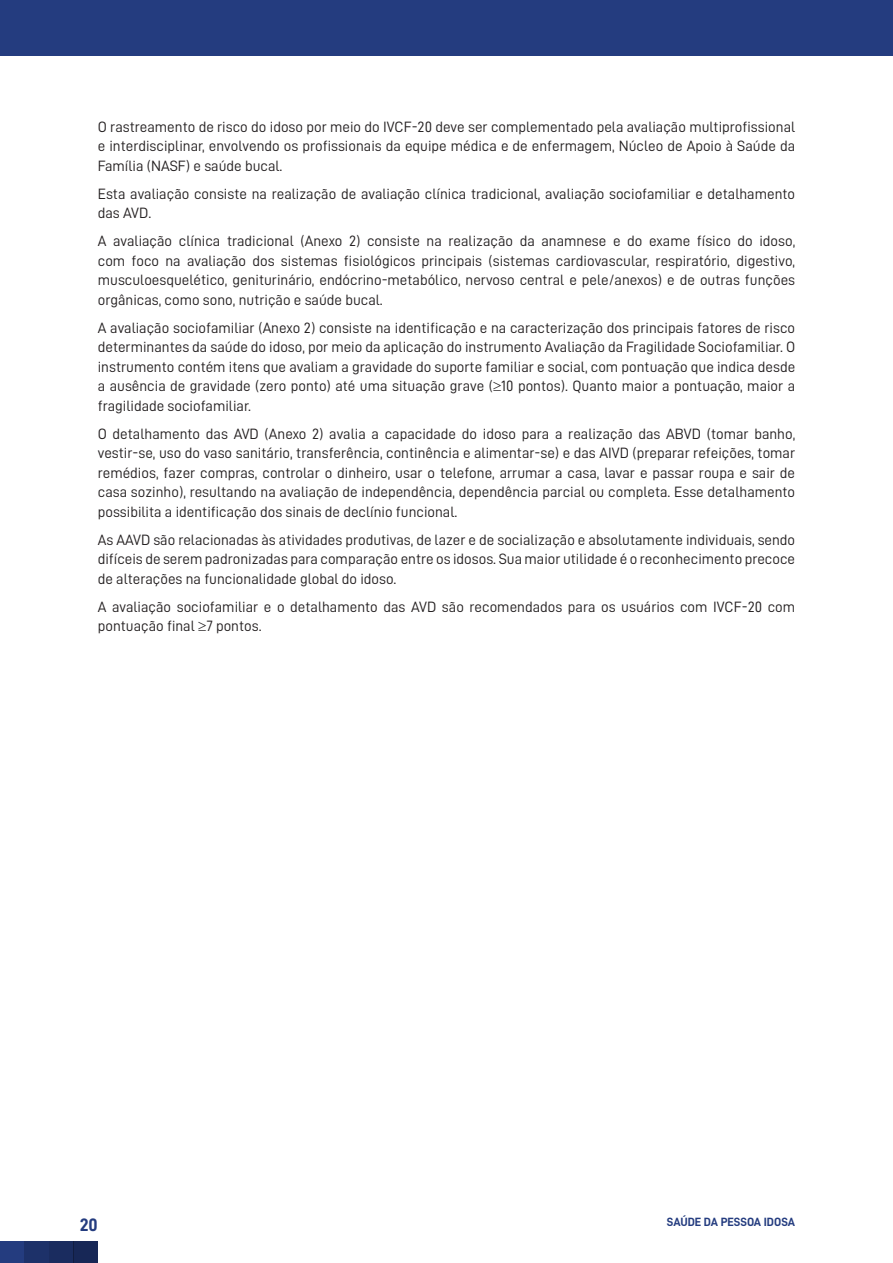
<style>
.page{position:relative;width:893px;height:1263px;background:#fff}
.page>*{position:absolute;margin:0;border:0;box-sizing:border-box;transform-origin:0 0}
.t1{font:18px "D DIN Bold";color:#243c7f}
.Texto{font:15px/19.5px "D DIN";color:#231f20;text-align:justify}
.t2{font:12px "D DIN Bold";color:#243c7f}
</style>
<div class="page">
<div style="left:0;top:1242px;width:98px;height:21px;background:#243c7f"></div>
<div style="left:24px;top:1242px;width:25px;height:21px;background:#1d3169"></div>
<div style="left:49px;top:1242px;width:24px;height:21px;background:#1a2c5f"></div>
<div style="left:73px;top:1242px;width:25px;height:21px;background:#172756"></div>
<div style="left:0;top:0;width:893px;height:55px;background:#243c7f"></div>
<p class="Texto" style="left:98px;top:116px;width:699px">O rastreamento de risco do idoso por meio do IVCF-20 deve ser complementado pela avaliação multiprofissional e interdisciplinar, envolvendo os profissionais da equipe médica e de enfermagem, Núcleo de Apoio à Saúde da Família (NASF) e saúde bucal.</p>
<p class="Texto" style="left:98px;top:183px;width:699px">Esta avaliação consiste na realização de avaliação clínica tradicional, avaliação sociofamiliar e detalhamento das AVD.</p>
<p class="Texto" style="left:98px;top:231px;width:699px">A avaliação clínica tradicional (Anexo 2) consiste na realização da anamnese e do exame físico do idoso, com foco na avaliação dos sistemas fisiológicos principais (sistemas cardiovascular, respiratório, digestivo, musculoesquelético, geniturinário, endócrino-metabólico, nervoso central e pele/anexos) e de outras funções orgânicas, como sono, nutrição e saúde bucal.</p>
<p class="Texto" style="left:98px;top:317px;width:699px">A avaliação sociofamiliar (Anexo 2) consiste na identificação e na caracterização dos principais fatores de risco determinantes da saúde do idoso, por meio da aplicação do instrumento Avaliação da Fragilidade Sociofamiliar. O instrumento contém itens que avaliam a gravidade do suporte familiar e social, com pontuação que indica desde a ausência de gravidade (zero ponto) até uma situação grave (≥10 pontos). Quanto maior a pontuação, maior a fragilidade sociofamiliar.</p>
<p class="Texto" style="left:98px;top:423px;width:699px">O detalhamento das AVD (Anexo 2) avalia a capacidade do idoso para a realização das ABVD (tomar banho, vestir-se, uso do vaso sanitário, transferência, continência e alimentar-se) e das AIVD (preparar refeições, tomar remédios, fazer compras, controlar o dinheiro, usar o telefone, arrumar a casa, lavar e passar roupa e sair de casa sozinho), resultando na avaliação de independência, dependência parcial ou completa. Esse detalhamento possibilita a identificação dos sinais de declínio funcional.</p>
<p class="Texto" style="left:98px;top:529px;width:699px">As AAVD são relacionadas às atividades produtivas, de lazer e de socialização e absolutamente individuais, sendo difíceis de serem padronizadas para comparação entre os idosos. Sua maior utilidade é o reconhecimento precoce de alterações na funcionalidade global do idoso.</p>
<p class="Texto" style="left:98px;top:596px;width:699px">A avaliação sociofamiliar e o detalhamento das AVD são recomendados para os usuários com IVCF-20 com pontuação final ≥7 pontos.</p>
<p class="t1" style="left:80px;top:1215px;width:20px">20</p>
<p class="t2" style="left:667px;top:1215px;width:130px">SAÚDE DA PESSOA IDOSA</p>
</div>
